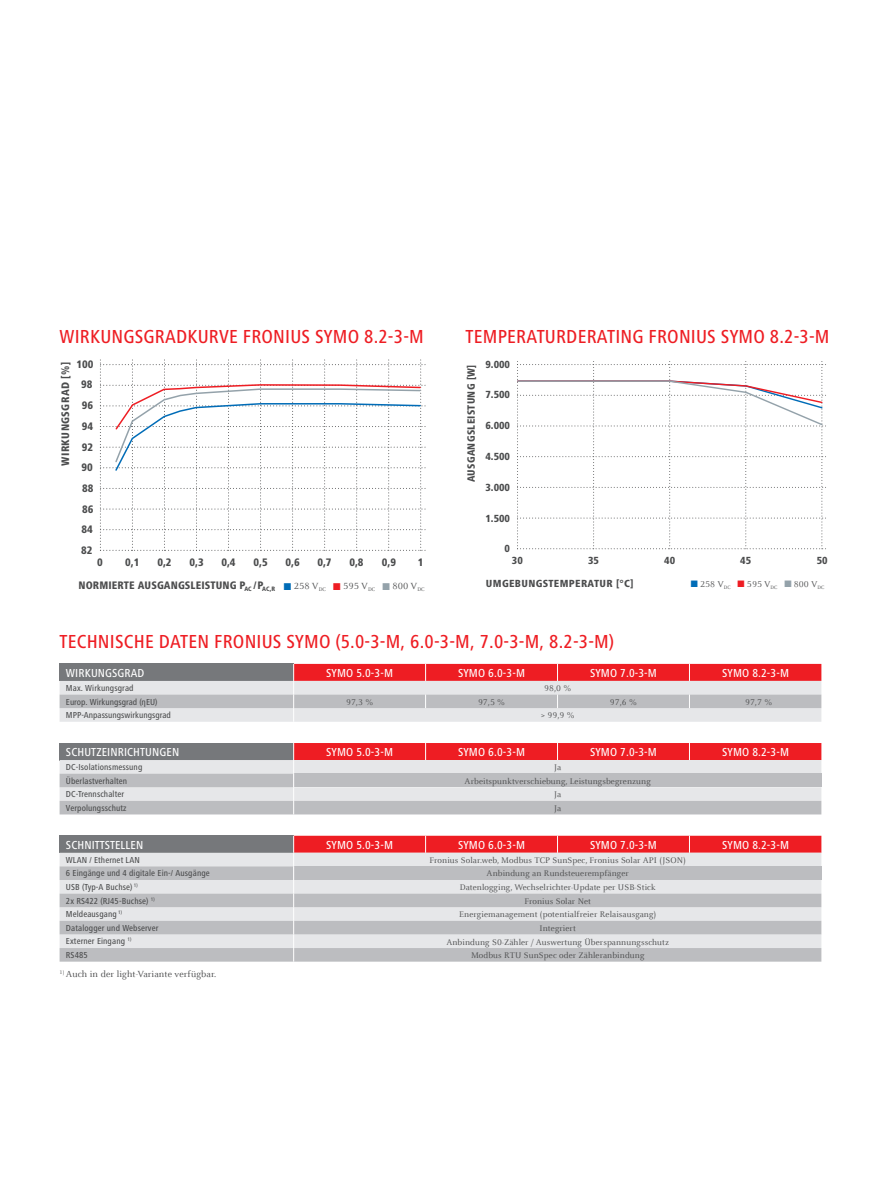
<style>
.page{position:relative;width:881px;height:1191px;background:#fff}
.page>*{position:absolute;margin:0;border:0;box-sizing:border-box;transform-origin:0 0}
.t1{font:500 condensed 19.5px "Frutiger Next LTW1 G";letter-spacing:.01em;color:#ee1d23}
.t2{font:500 condensed 12px "Frutiger Next LTW1 G";letter-spacing:.01em;color:#fff}
.t3{font:800 condensed 11.25px "Frutiger Next LTW1 G";letter-spacing:.01em;color:#4b4c4d}
.t4{font:800 condensed 11.25px "Frutiger Next LTW1 G";letter-spacing:.03em;color:#4b4c4d}
.t5{font:800 condensed 10.95px "Frutiger Next LTW1 G";letter-spacing:.03em;color:#4b4c4d}
.t6{font:800 condensed 10.65px "Frutiger Next LTW1 G";color:#4b4c4d}
.t7{font:800 condensed 10.65px "Frutiger Next LTW1 G";letter-spacing:.03em;color:#4b4c4d}
.t8{font:9.75px "Celeste Offc Pro";letter-spacing:.01em;color:#4b4c4d}
.t9{font:9.3px "Celeste Offc Pro";color:#4b4c4d}
.t10{font:9px "Celeste Offc Pro";letter-spacing:.01em;color:#4b4c4d}
.t11{font:500 condensed 9px "Frutiger Next LTW1 G";letter-spacing:.01em;color:#4b4c4d}
.s1{color:#006cb7}
.s2{color:#ee1d23}
.s3{color:#94a2aa}
</style>
<div class="page">
<svg style="left:100px;top:360px;width:326px;height:191px"></svg>
<svg style="left:517px;top:361px;width:309px;height:189px"></svg>
<svg style="left:60px;top:664px;width:761px;height:57px;background:#d3aaad"></svg>
<svg style="left:60px;top:743px;width:761px;height:71px;background:#cfadb0"></svg>
<div style="left:60px;top:835px;width:233px;height:17px;background:#76787b"></div>
<svg style="left:60px;top:852px;width:233px;height:14px;background:#dfe0e2"></svg>
<svg style="left:60px;top:866px;width:233px;height:95px;background:#cecfd1"></svg>
<svg style="left:293px;top:835px;width:528px;height:126px;background:#d6bbbe"></svg>
<h1 class="t1" style="left:60px;top:325px;width:365px">WI RKUNGSGRADKURVE FRONI US SYMO 8.2-3-M</h1>
<h1 class="t1" style="left:465px;top:325px;width:152px">TEMPERATURDERATING</h1>
<h1 class="t1" style="left:648px;top:325px;width:182px">FRONI US SYMO 8.2-3-M</h1>
<p class="t3" style="left:77px;top:357px;width:18px">100</p>
<p class="t4" style="left:59px;top:466px;width:105px;rotate:-90deg">WIRKUNGSGRAD [%]</p>
<p class="t3" style="left:81px;top:378px;width:13px">98</p>
<p class="t3" style="left:82px;top:399px;width:13px">96</p>
<p class="t3" style="left:82px;top:419px;width:13px">94</p>
<p class="t3" style="left:82px;top:440px;width:13px">92</p>
<p class="t3" style="left:81px;top:461px;width:13px">90</p>
<p class="t3" style="left:82px;top:482px;width:13px">88</p>
<p class="t3" style="left:82px;top:502px;width:13px">86</p>
<p class="t3" style="left:81px;top:523px;width:13px">84</p>
<p class="t3" style="left:81px;top:544px;width:13px">82</p>
<p class="t3" style="left:97px;top:555px;width:7px">0</p>
<p class="t3" style="left:125px;top:555px;width:16px">0,1</p>
<p class="t3" style="left:157px;top:555px;width:16px">0,2</p>
<p class="t3" style="left:189px;top:555px;width:16px">0,3</p>
<p class="t3" style="left:221px;top:555px;width:16px">0,4</p>
<p class="t3" style="left:253px;top:555px;width:16px">0,5</p>
<p class="t3" style="left:285px;top:555px;width:16px">0,6</p>
<p class="t3" style="left:317px;top:555px;width:16px">0,7</p>
<p class="t3" style="left:349px;top:555px;width:16px">0,8</p>
<p class="t3" style="left:382px;top:555px;width:16px">0,9</p>
<p class="t3" style="left:418px;top:555px;width:7px">1</p>
<p class="t8" style="left:284px;top:580px;width:142px"><span class="s1">■</span> 258 V<sub>DC</sub> <span class="s2">■</span> 595 V<sub>DC</sub> <span class="s3">■</span> 800 V<sub>DC</sub></p>
<p class="t3" style="left:78px;top:579px;width:198px">NORMIERTE AUSGANGSLEISTUNG P<sub>AC</sub> /P<sub>AC,R</sub></p>
<p class="t5" style="left:464px;top:482px;width:119px;rotate:-90deg">AUSGANGSLEISTUNG [W]</p>
<p class="t6" style="left:485px;top:359px;width:26px">9.000</p>
<p class="t6" style="left:485px;top:389px;width:26px">7.500</p>
<p class="t6" style="left:485px;top:419px;width:26px">6.000</p>
<p class="t6" style="left:485px;top:450px;width:26px">4.500</p>
<p class="t6" style="left:485px;top:481px;width:26px">3.000</p>
<p class="t6" style="left:485px;top:512px;width:26px">1.500</p>
<p class="t6" style="left:504px;top:542px;width:7px">0</p>
<p class="t6" style="left:511px;top:554px;width:12px">30</p>
<p class="t6" style="left:588px;top:554px;width:12px">35</p>
<p class="t6" style="left:664px;top:554px;width:12px">40</p>
<p class="t6" style="left:740px;top:554px;width:12px">45</p>
<p class="t6" style="left:816px;top:554px;width:12px">50</p>
<p class="t9" style="left:690px;top:578px;width:135px"><span class="s1">■</span> 258 V<sub>DC</sub> <span class="s2">■</span> 595 V<sub>DC</sub> <span class="s3">■</span> 800 V<sub>DC</sub></p>
<p class="t7" style="left:486px;top:577px;width:149px">UMGEBUNGSTEMPERATUR [°C]</p>
<h1 class="t1" style="left:60px;top:630px;width:555px">technische daten fronius SYMO (5.0-3-M, 6.0-3-M, 7.0-3-M, 8.2-3-M)</h1>
<h2 class="t2" style="left:66px;top:666px;width:80px">WI RKUNGSGRAD</h2>
<h2 class="t2" style="left:326px;top:666px;width:68px">sYMO 5.0-3-M</h2>
<h2 class="t2" style="left:458px;top:666px;width:68px">SYMO 6.0-3-M</h2>
<h2 class="t2" style="left:590px;top:666px;width:68px">SYMO 7.0-3-M</h2>
<h2 class="t2" style="left:722px;top:666px;width:68px">SYMO 8.2-3-M</h2>
<p class="t11" style="left:66px;top:683px;width:69px">Max. Wirkungsgrad</p>
<p class="t10" style="left:544px;top:682px;width:29px">98,0 %</p>
<p class="t11" style="left:66px;top:696px;width:93px">Europ. Wirkungsgrad (ηEU)</p>
<p class="t10" style="left:346px;top:696px;width:29px">97,3 %</p>
<p class="t10" style="left:478px;top:696px;width:29px">97,5 %</p>
<p class="t10" style="left:609px;top:696px;width:29px">97,6 %</p>
<p class="t10" style="left:744px;top:696px;width:29px">97,7 %</p>
<p class="t11" style="left:66px;top:710px;width:106px">MPP-Anpassungswirkungsgrad</p>
<p class="t10" style="left:540px;top:710px;width:36px">&gt; 99,9 %</p>
<h2 class="t2" style="left:66px;top:745px;width:65px">SCH UTZEIN RICHT</h2>
<h2 class="t2" style="left:145px;top:745px;width:15px">UNGEN</h2>
<h2 class="t2" style="left:326px;top:745px;width:68px">sYMO 5.0-3-M</h2>
<h2 class="t2" style="left:458px;top:745px;width:68px">SYMO 6.0-3-M</h2>
<h2 class="t2" style="left:590px;top:745px;width:68px">SYMO 7.0-3-M</h2>
<h2 class="t2" style="left:722px;top:745px;width:68px">SYMO 8.2-3-M</h2>
<p class="t11" style="left:66px;top:762px;width:78px">DC-Isolationsmessung</p>
<p class="t10" style="left:554px;top:762px;width:8px">Ja</p>
<p class="t11" style="left:66px;top:775px;width:63px">Überlastverhalten</p>
<p class="t10" style="left:464px;top:775px;width:188px">Arbeitspunktverschiebung, Leistungsbegrenzung</p>
<p class="t11" style="left:66px;top:789px;width:60px">DC-Trennschalter</p>
<p class="t10" style="left:554px;top:789px;width:8px">Ja</p>
<p class="t11" style="left:66px;top:802px;width:62px">Verpolungsschutz</p>
<p class="t10" style="left:554px;top:802px;width:8px">Ja</p>
<h2 class="t2" style="left:66px;top:837px;width:12px">SCHNITT</h2>
<h2 class="t2" style="left:105px;top:837px;width:33px">STELLEN</h2>
<h2 class="t2" style="left:326px;top:837px;width:68px">sYMO 5.0-3-M</h2>
<h2 class="t2" style="left:458px;top:837px;width:68px">SYMO 6.0-3-M</h2>
<h2 class="t2" style="left:590px;top:837px;width:68px">SYMO 7.0-3-M</h2>
<h2 class="t2" style="left:722px;top:837px;width:68px">SYMO 8.2-3-M</h2>
<p class="t11" style="left:66px;top:854px;width:74px">WLAN / Ethernet LAN</p>
<p class="t10" style="left:429px;top:854px;width:258px">Fronius Solar.web, Modbus TCP SunSpec, Fronius Solar API (JSON)</p>
<p class="t11" style="left:66px;top:868px;width:145px">6 Eingänge und 4 digitale Ein-/ Ausgänge</p>
<p class="t10" style="left:486px;top:868px;width:144px">Anbindung an Rundsteuerempfänger</p>
<p class="t11" style="left:66px;top:882px;width:73px">USB (Typ-A Buchse) <sup>1)</sup></p>
<p class="t10" style="left:459px;top:881px;width:197px">Datenlogging, Wechselrichter-Update per USB-Stick</p>
<p class="t11" style="left:66px;top:895px;width:90px">2x RS422 (RJ45-Buchse) <sup>1)</sup></p>
<p class="t10" style="left:524px;top:895px;width:68px">Fronius Solar Net</p>
<p class="t11" style="left:66px;top:909px;width:58px">Meldeausgang <sup>1)</sup></p>
<p class="t10" style="left:459px;top:909px;width:198px">Energiemanagement (potentialfreier Relaisausgang)</p>
<p class="t11" style="left:66px;top:922px;width:94px">Datalogger und Webserver</p>
<p class="t10" style="left:539px;top:922px;width:38px">Integriert</p>
<p class="t11" style="left:66px;top:936px;width:67px">Externer Eingang <sup>1)</sup></p>
<p class="t10" style="left:446px;top:936px;width:224px">Anbindung S0-Zähler / Auswertung Überspannungsschutz</p>
<p class="t11" style="left:66px;top:950px;width:23px">RS485</p>
<p class="t10" style="left:471px;top:949px;width:175px">Modbus RTU SunSpec oder Zähleranbindung</p>
<p class="t8" style="left:60px;top:967px;width:158px"><sup>1)</sup> Auch in der light-Variante verfügbar.</p>
</div>
